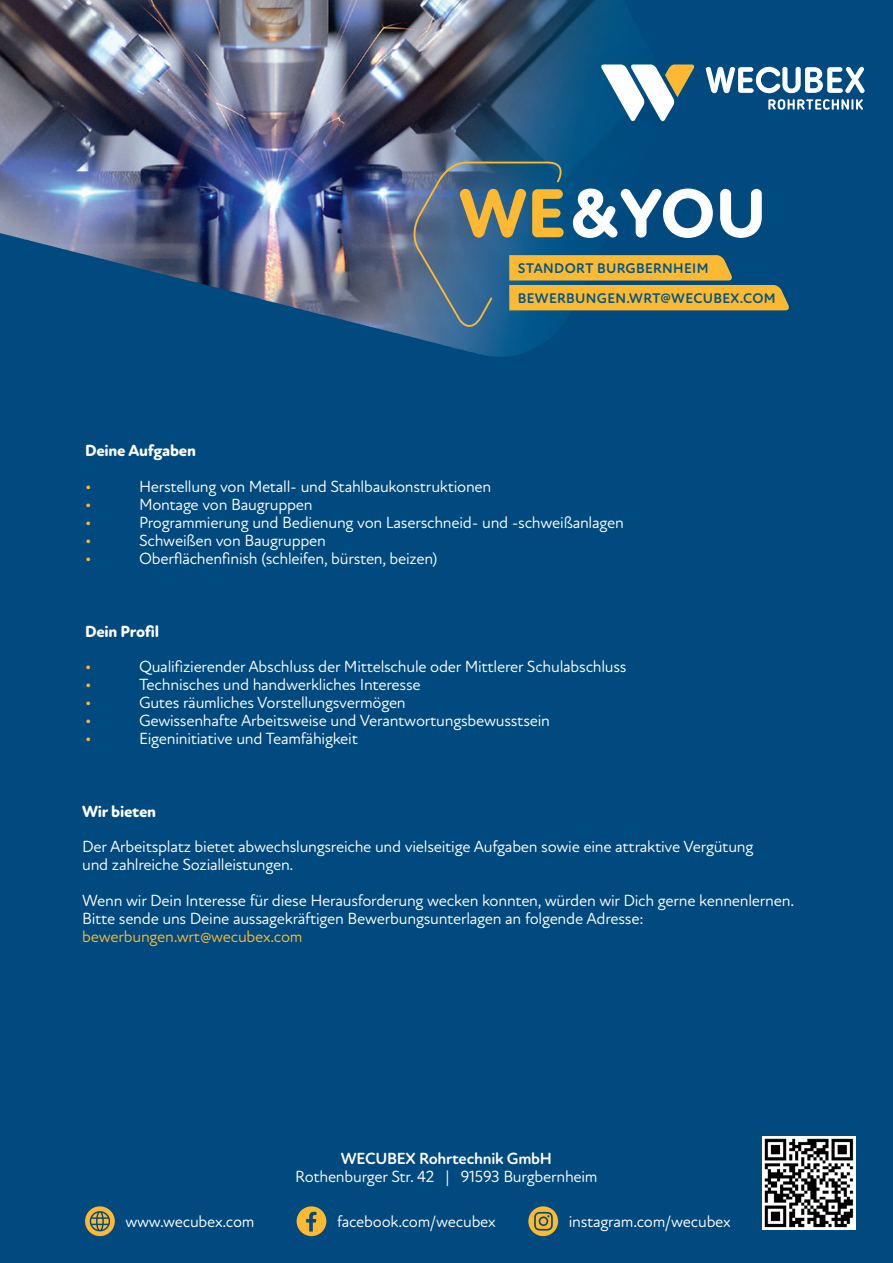
<style>
.page{position:relative;width:893px;height:1263px;background:#004a7f}
.page>*{position:absolute;margin:0;border:0;box-sizing:border-box;transform-origin:0 0}
.t1{font:800 70.65px "Atten Round New";color:#fff}
.t2{font:16.5px/18px "Atten Round New";letter-spacing:-.015em;color:#fff}
.t3{font:16.5px "Atten Round New";letter-spacing:-.015em;color:#fdb931}
.t4{font:800 16.5px "Atten Round New";letter-spacing:-.015em;color:#fff}
.t5{font:700 16.5px "Atten Round New";letter-spacing:-.015em;color:#fff}
.t6{font:500 16.5px "Atten Round New";color:#fdb931}
.t7{font:700 14.25px/29.8px "Atten Round New";letter-spacing:.025em;color:#005589}
.s1{color:#fdb931}
</style>
<div class="page">
<img style="left:0;top:0;width:786px;height:357px">
<svg style="left:409px;top:161px;width:380px;height:173px"></svg>
<svg style="left:706px;top:67px;width:159px;height:26px"></svg>
<svg style="left:768px;top:99px;width:95px;height:11px"></svg>
<svg style="left:599px;top:64px;width:97px;height:59px"></svg>
<svg style="left:85px;top:1206px;width:30px;height:30px"></svg>
<svg style="left:90px;top:1211px;width:20px;height:20px"></svg>
<div style="left:297px;top:1206px;width:29px;height:30px;background:#fdb931;border-radius:50%"></div>
<svg style="left:306px;top:1212px;width:10px;height:19px"></svg>
<svg style="left:528px;top:1206px;width:30px;height:30px"></svg>
<svg style="left:534px;top:1212px;width:19px;height:18px"></svg>
<img style="left:762px;top:1136px;width:94px;height:94px">
<h1 class="t1" style="left:459px;top:171px;width:309px"><span class="s1">WE</span>&amp;YOU</h1>
<p class="t7" style="left:518px;top:254px;width:259px">STANDORT BURGBERNHEIM<br>BEWERBUNGEN.WRT@WECUBEX.COM</p>
<p class="t4" style="left:85px;top:441px;width:112px">Deine Aufgaben</p>
<p class="t3" style="left:85px;top:476px;width:8px">•</p>
<p class="t2" style="left:139px;top:477px;width:354px">Herstellung von Metall- und Stahlbaukonstruktionen</p>
<p class="t3" style="left:85px;top:494px;width:8px">•</p>
<p class="t2" style="left:139px;top:495px;width:175px">Montage von Baugruppen</p>
<p class="t3" style="left:85px;top:512px;width:8px">•</p>
<p class="t2" style="left:139px;top:513px;width:486px">Programmierung und Bedienung von Laserschneid- und -schweißanlagen</p>
<p class="t3" style="left:85px;top:530px;width:8px">•</p>
<p class="t2" style="left:139px;top:531px;width:188px">Schweißen von Baugruppen</p>
<p class="t3" style="left:85px;top:548px;width:8px">•</p>
<p class="t2" style="left:139px;top:549px;width:300px">Oberflächenfinish (schleifen, bürsten, beizen)</p>
<p class="t4" style="left:85px;top:621px;width:76px">Dein Profil</p>
<p class="t6" style="left:85px;top:656px;width:8px">•</p>
<p class="t2" style="left:139px;top:657px;width:489px">Qualifizierender Abschluss der Mittelschule oder Mittlerer Schulabschluss</p>
<p class="t3" style="left:85px;top:674px;width:8px">•</p>
<p class="t2" style="left:139px;top:675px;width:283px">Technisches und handwerkliches Interesse</p>
<p class="t3" style="left:85px;top:692px;width:8px">•</p>
<p class="t2" style="left:139px;top:693px;width:268px">Gutes räumliches Vorstellungsvermögen</p>
<p class="t3" style="left:85px;top:710px;width:8px">•</p>
<p class="t2" style="left:139px;top:711px;width:412px">Gewissenhafte Arbeitsweise und Verantwortungsbewusstsein</p>
<p class="t3" style="left:85px;top:728px;width:8px">•</p>
<p class="t2" style="left:139px;top:729px;width:220px">Eigeninitiative und Teamfähigkeit</p>
<p class="t4" style="left:82px;top:802px;width:75px">Wir bieten</p>
<p class="t2" style="left:82px;top:838px;width:673px">Der Arbeitsplatz bietet abwechslungsreiche und vielseitige Aufgaben sowie eine attraktive Vergütung und zahlreiche Sozialleistungen.</p>
<p class="t2" style="left:82px;top:892px;width:713px">Wenn wir Dein Interesse für diese Herausforderung wecken konnten, würden wir Dich gerne kennenlernen.<br>Bitte sende uns Deine aussagekräftigen Bewerbungsunterlagen an folgende Adresse:</p>
<p class="t3" style="left:82px;top:927px;width:222px">bewerbungen.wrt@wecubex.com</p>
<p class="t5" style="left:341px;top:1149px;width:213px">WECUBEX Rohrtechnik GmbH</p>
<p class="t2" style="left:295px;top:1168px;width:304px">Rothenburger Str. 42 | 91593 Burgbernheim</p>
<p class="t2" style="left:125px;top:1213px;width:131px">www.wecubex.com</p>
<p class="t2" style="left:337px;top:1213px;width:160px">facebook.com/wecubex</p>
<p class="t2" style="left:569px;top:1213px;width:163px">instagram.com/wecubex</p>
</div>
